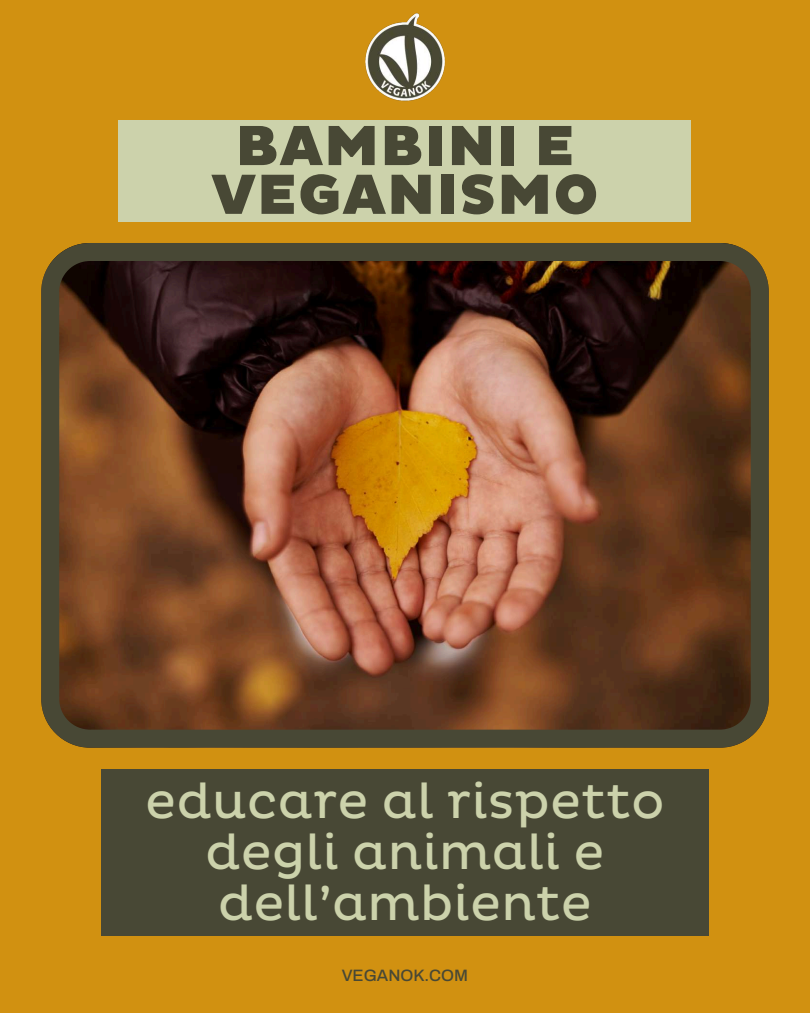
<style>
.page{position:relative;width:810px;height:1013px;background:#fff}
.page>*{position:absolute;margin:0;border:0;box-sizing:border-box;transform-origin:0 0}
.t1{font:900 57.5px/48.8px "Pluto";letter-spacing:.01em;color:#484835;text-align:center}
.t2{font:50px/51px "Pluto";letter-spacing:.01em;color:#ccd2ab;text-align:center}
.t3{font:500 16.5px "Archivo";color:#484835}
</style>
<div class="page">
<div style="left:0;top:0;width:810px;height:1012px;background:#d19111"></div>
<svg style="left:41px;top:243px;width:728px;height:504px;background:#694327"></svg>
<img style="left:365px;top:13px;width:80px;height:88px">
<div style="left:119px;top:120px;width:572px;height:101px;background:#ccd2ab"></div>
<div style="left:101px;top:769px;width:608px;height:166px;background:#484835"></div>
<p class="t1" style="left:211px;top:123px;width:389px">BAMBINI E<br>VEGANISMO</p>
<p class="t2" style="left:146px;top:777px;width:520px">educare al rispetto degli animali e dell’ambiente</p>
<p class="t3" style="left:342px;top:966px;width:128px">VEGANOK.COM</p>
</div>
